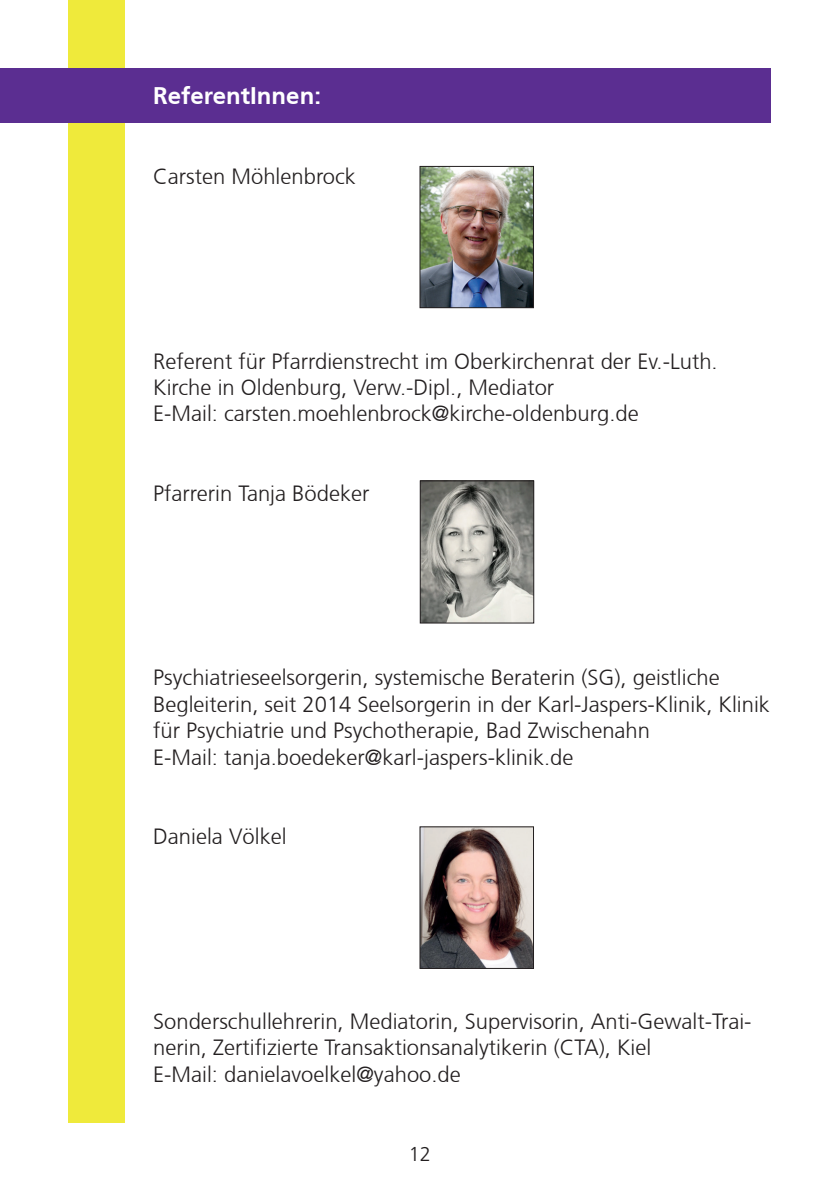
<style>
.page{position:relative;width:840px;height:1191px;background:#fff}
.page>*{position:absolute;margin:0;border:0;box-sizing:border-box;transform-origin:0 0}
.t1{font:700 24px "Frutiger CE";color:#fff}
.t2{font:300 22px/26.4px "Frutiger CE";color:#231f20}
.t3{font:300 20px "Frutiger CE";color:#231f20}
</style>
<div class="page">
<div style="left:68px;top:0;width:57px;height:1123px;background:#efea3b"></div>
<div style="left:0;top:68px;width:770px;height:55px;background:#5b2e91"></div>
<img style="left:422px;top:482px;width:109px;height:139px">
<div style="left:420px;top:480px;width:113px;height:143px;border:1px solid #231f20"></div>
<img style="left:421px;top:828px;width:110px;height:138px">
<div style="left:419px;top:826px;width:114px;height:142px;border:1px solid #231f20"></div>
<img style="left:421px;top:168px;width:110px;height:138px">
<div style="left:419px;top:166px;width:114px;height:142px;border:1px solid #231f20"></div>
<p class="t1" style="left:153px;top:82px;width:169px">ReferentInnen:</p>
<p class="t2" style="left:153px;top:163px;width:204px">Carsten Möhlenbrock</p>
<p class="t2" style="left:153px;top:347px;width:565px">Referent für Pfarrdienstrecht im Oberkirchenrat der Ev.-Luth.<br>Kirche in Oldenburg, Verw.-Dipl., Mediator<br>E-Mail: carsten.moehlenbrock@kirche-oldenburg.de</p>
<p class="t2" style="left:153px;top:479px;width:217px">Pfarrerin Tanja Bödeker</p>
<p class="t2" style="left:153px;top:664px;width:618px">Psychiatrieseelsorgerin, systemische Beraterin (SG), geistliche Begleiterin, seit 2014 Seelsorgerin in der Karl-Jaspers-Klinik, Klinik für Psychiatrie und Psychotherapie, Bad Zwischenahn<br>E-Mail: tanja.boedeker@karl-jaspers-klinik.de</p>
<p class="t2" style="left:153px;top:823px;width:135px">Daniela Völkel</p>
<p class="t2" style="left:153px;top:1007px;width:599px">Sonderschullehrerin, Mediatorin, Supervisorin, Anti-Gewalt-Trai&shy;nerin, Zertifizierte Transaktionsanalytikerin (CTA), Kiel<br>E-Mail: danielavoelkel@yahoo.de</p>
<p class="t3" style="left:408px;top:1142px;width:24px">12</p>
</div>
